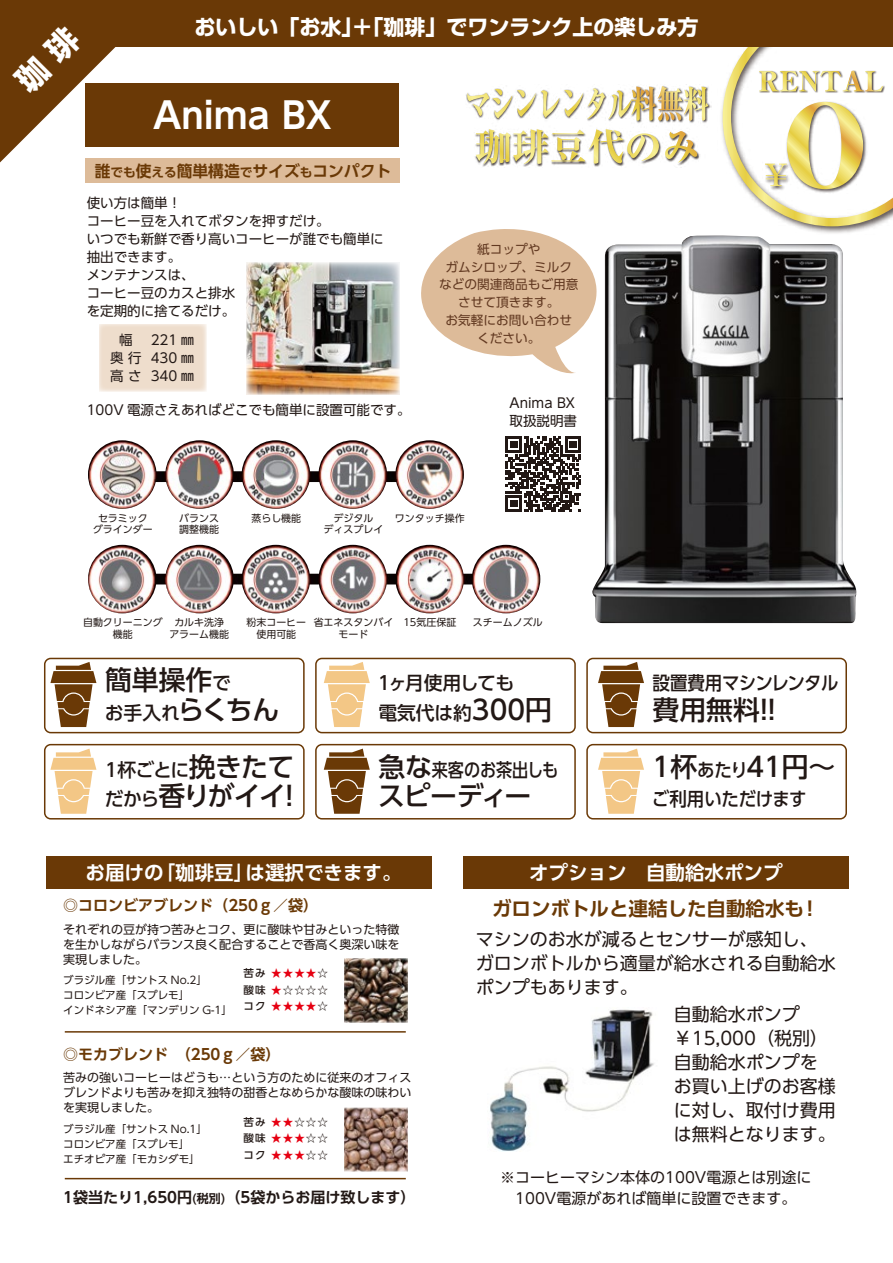
<style>
.page{position:relative;width:893px;height:1263px;background:#fff}
.page>*{position:absolute;margin:0;border:0;box-sizing:border-box;transform-origin:0 0}
.t1{font:700 36px "UD Shin Go Pro De";color:#fff}
.t2{font:500 26.85px "UD Shin Go Pro";color:#221815}
.t3{font:700 21px "Shin Go Pro";color:#fff}
.t4{font:700 19.5px "UD Shin Go Pro De";color:#fff}
.t5{font:700 19.5px "UD Shin Go Pro De";color:#6a3906}
.t6{font:500 18.75px/29.7px "UD Shin Go Pro";letter-spacing:-.01em;color:#221815}
.t7{font:500 18.75px "UD Shin Go Pro";letter-spacing:-.03em;color:#221815;scale:.93 1}
.t8{font:500 18.75px "UD Shin Go Pro";letter-spacing:-.01em;color:#221815;scale:.86 1}
.t9{font:500 18.75px "UD Shin Go Pro";letter-spacing:-.01em;color:#221815;scale:.93 1}
.t10{font:18px/24px "UD Shin Go Pro";color:#221815}
.t11{font:700 15.75px "UD Shin Go Pro De";color:#6a3906}
.t12{font:15px/21px "UD Shin Go Pro";color:#221815}
.t13{font:700 15px "UD Shin Go Pro De";color:#6a3906}
.t14{font:700 15px "UD Shin Go Pro De";color:#221815}
.t15{font:13.5px/18px "UD Shin Go Pro";color:#221815}
.t16{font:12.75px/17.7px "UD Shin Go Pro";color:#623921;text-align:center}
.t17{font:12px/15px "UD Shin Go Pro";color:#221815;text-align:justify}
.t18{font:10.5px/15px "UD Shin Go Pro";color:#221815}
.t19{font:500 10.5px/16.5px "UD Shin Go Pro";letter-spacing:.1em;color:#221815;text-align:justify}
.t20{font:9.9px/11.6px "UD Shin Go Pro";color:#221815;text-align:center}
.s1{font-size:12.6px}
.s2{font-size:18.75px}
.s3{font-size:26.85px}
.s4{color:#e60012}
.s5{font-size:12px}
</style>
<div class="page">
<img style="left:592px;top:236px;width:265px;height:387px">
<div style="left:46px;top:856px;width:385px;height:32px;background:#6a3906"></div>
<div style="left:463px;top:856px;width:385px;height:32px;background:#6a3906"></div>
<img style="left:717px;top:46px;width:158px;height:191px">
<svg style="left:723px;top:46px;width:170px;height:180px"></svg>
<img style="left:466px;top:85px;width:245px;height:82px">
<svg style="left:467px;top:86px;width:241px;height:35px"></svg>
<svg style="left:476px;top:129px;width:183px;height:35px"></svg>
<svg style="left:665px;top:131px;width:32px;height:32px"></svg>
<div style="left:113px;top:0;width:780px;height:46px;background:#6a3906"></div>
<div style="left:44px;top:658px;width:261px;height:75px;border:2px solid #6a3906;border-radius:6px"></div>
<div style="left:315px;top:658px;width:261px;height:75px;border:2px solid #6a3906;border-radius:6px"></div>
<div style="left:586px;top:658px;width:261px;height:75px;border:2px solid #6a3906;border-radius:6px"></div>
<div style="left:44px;top:744px;width:261px;height:75px;border:2px solid #6a3906;border-radius:6px"></div>
<div style="left:315px;top:744px;width:261px;height:75px;border:2px solid #6a3906;border-radius:6px"></div>
<div style="left:586px;top:744px;width:261px;height:75px;border:2px solid #6a3906;border-radius:6px"></div>
<svg style="left:50px;top:662px;width:46px;height:65px"></svg>
<svg style="left:324px;top:662px;width:46px;height:65px"></svg>
<svg style="left:598px;top:662px;width:46px;height:65px"></svg>
<svg style="left:50px;top:749px;width:46px;height:65px"></svg>
<svg style="left:324px;top:749px;width:46px;height:65px"></svg>
<svg style="left:598px;top:749px;width:46px;height:65px"></svg>
<div style="left:86px;top:83px;width:313px;height:63px;background:#6a3906"></div>
<img style="left:344px;top:959px;width:64px;height:63px">
<div style="left:99px;top:324px;width:107px;height:67px;background:#edc"></div>
<img style="left:344px;top:1108px;width:64px;height:63px">
<hr style="left:65px;top:1031px;width:341px;height:1px;background:#6a3906">
<hr style="left:65px;top:1178px;width:341px;height:1px;background:#6a3906">
<div style="left:86px;top:158px;width:314px;height:25px;background:#db9"></div>
<img style="left:247px;top:262px;width:153px;height:132px">
<img style="left:88px;top:440px;width:376px;height:69px">
<img style="left:88px;top:545px;width:452px;height:68px">
<img style="left:490px;top:1009px;width:164px;height:143px">
<svg style="left:506px;top:436px;width:75px;height:76px"></svg>
<svg style="left:421px;top:229px;width:177px;height:149px"></svg>
<svg style="left:0;top:0;width:176px;height:176px"></svg>
<h3 class="t3" style="left:194px;top:11px;width:505px">おいしい「お水」＋「珈琲」でワンランク上の楽しみ方</h3>
<h1 class="t1" style="left:153px;top:86px;width:180px">Anima BX</h1>
<p class="t11" style="left:95px;top:158px;width:298px">誰<span class="s1">でも</span>使<span class="s1">える</span>簡単構造<span class="s1">で</span>サイズ<span class="s1">も</span>コンパクト</p>
<p class="t15" style="left:87px;top:193px;width:299px">使い方は簡単！<br>コーヒー豆を入れてボタンを押すだけ。<br>いつでも新鮮で香り高いコーヒーが誰でも簡単に抽出できます。<br>メンテナンスは、<br>コーヒー豆のカスと排水<br>を定期的に捨てるだけ。</p>
<p class="t15" style="left:119px;top:330px;width:15px">幅</p>
<p class="t15" style="left:110px;top:330px;width:86px;text-align:justify;text-indent:40px">221 ㎜奥 行 430 ㎜高 さ 340 ㎜</p>
<p class="t16" style="left:439px;top:240px;width:141px">紙コップや<br>ガムシロップ、ミルクなどの関連商品もご用意させて頂きます。<br>お気軽にお問い合わせください。</p>
<p class="t15" style="left:87px;top:400px;width:325px">100V 電源さえあればどこでも簡単に設置可能です。</p>
<p class="t15" style="left:510px;top:394px;width:69px">Anima BX取扱説明書</p>
<p class="t20" style="left:93px;top:512px;width:61px">セラミックグラインダー</p>
<p class="t20" style="left:179px;top:512px;width:41px;text-align:left">バランス調整機能</p>
<p class="t20" style="left:251px;top:512px;width:51px">蒸らし機能</p>
<p class="t20" style="left:324px;top:512px;width:61px">デジタル<br>ディスプレイ</p>
<p class="t20" style="left:395px;top:512px;width:71px">ワンタッチ操作</p>
<p class="t20" style="left:83px;top:616px;width:81px">自動クリーニング機能</p>
<p class="t20" style="left:169px;top:616px;width:61px">カルキ洗浄アラーム機能</p>
<p class="t20" style="left:246px;top:616px;width:61px">粉末コーヒー使用可能</p>
<p class="t20" style="left:314px;top:616px;width:81px">省エネスタンバイモード</p>
<p class="t20" style="left:403px;top:616px;width:54px">15気圧保証</p>
<p class="t20" style="left:473px;top:616px;width:71px">スチームノズル</p>
<h2 class="t2" style="left:105px;top:658px;width:128px">簡単操作<span class="s2">で</span></h2>
<h3 class="t6" style="left:105px;top:697px;width:176px">お手入れ<span class="s3">らくちん</span></h3>
<h3 class="t6" style="left:105px;top:754px;width:191px">1杯ごとに<span class="s3">挽きたて</span></h3>
<h2 class="t2" style="left:105px;top:774px;width:190px"><span class="s2">だから</span>香りがイイ!</h2>
<h3 class="t6" style="left:375px;top:667px;width:179px">１ヶ月使用しても<br>電気代は約<span class="s3">300円</span></h3>
<h3 class="t7" style="left:653px;top:667px;width:202px">設置費用マシンレンタル</h3>
<h2 class="t2" style="left:653px;top:687px;width:124px">費用無料!!</h2>
<h3 class="t8" style="left:378px;top:754px;width:211px"><span class="s3">急な</span>来客のお茶出しも</h3>
<h2 class="t2" style="left:378px;top:774px;width:155px">スピーディー</h2>
<h2 class="t2" style="left:653px;top:744px;width:184px">1杯<span class="s2">あたり</span>41円～</h2>
<h3 class="t9" style="left:652px;top:784px;width:168px">ご利用いただけます</h3>
<h3 class="t4" style="left:86px;top:856px;width:317px">お届けの「珈琲豆」は選択できます。</h3>
<h3 class="t4" style="left:529px;top:856px;width:255px">オプション　自動給水ポンプ</h3>
<h3 class="t5" style="left:492px;top:892px;width:329px">ガロンボトルと連結した自動給水も！</h3>
<p class="t13" style="left:63px;top:893px;width:256px">◎コロンビアブレンド（250ｇ／袋）</p>
<p class="t17" style="left:63px;top:921px;width:337px">それぞれの豆が持つ苦みとコク、更に酸味や甘みといった特徴を生かしながらバランス良く配合することで香高く奥深い味を実現しました。</p>
<h3 class="t10" style="left:476px;top:926px;width:361px">マシンのお水が減るとセンサーが感知し、ガロンボトルから適量が給水される自動給水ポンプもあります。</h3>
<h3 class="t10" style="left:674px;top:1001px;width:163px">自動給水ポンプ￥15,000（税別）自動給水ポンプをお買い上げのお客様に対し、取付け費用は無料となります。｠</h3>
<p class="t12" style="left:500px;top:1166px;width:313px">※コーヒーマシン本体の100V電源とは別途に　100V電源があれば簡単に設置できます。</p>
<p class="t19" style="left:244px;top:964px;width:86px">苦み <span class="s4">★★★★</span>☆酸味 <span class="s4">★</span>☆☆☆☆コク <span class="s4">★★★★</span>☆</p>
<p class="t18" style="left:63px;top:972px;width:170px">ブラジル産「サントス No.2」<br>コロンビア産「スプレモ」<br>インドネシア産「マンデリン G-1」</p>
<p class="t13" style="left:63px;top:1042px;width:219px">◎モカブレンド　（250ｇ／袋）</p>
<p class="t17" style="left:63px;top:1070px;width:349px">苦みの強いコーヒーはどうも…という方のために従来のオフィスブレンドよりも苦みを抑え独特の甜香となめらかな酸味の味わいを実現しました。</p>
<p class="t18" style="left:63px;top:1121px;width:145px">ブラジル産「サントス No.1」コロンビア産「スプレモ」<br>エチオピア産「モカシダモ」</p>
<p class="t19" style="left:244px;top:1113px;width:86px">苦み <span class="s4">★★</span>☆☆☆酸味 <span class="s4">★★★</span>☆☆コク <span class="s4">★★★</span>☆☆</p>
<p class="t14" style="left:63px;top:1185px;width:354px">1袋当たり1,650円<span class="s5">(税別)</span>（5袋からお届け致します）</p>
</div>
